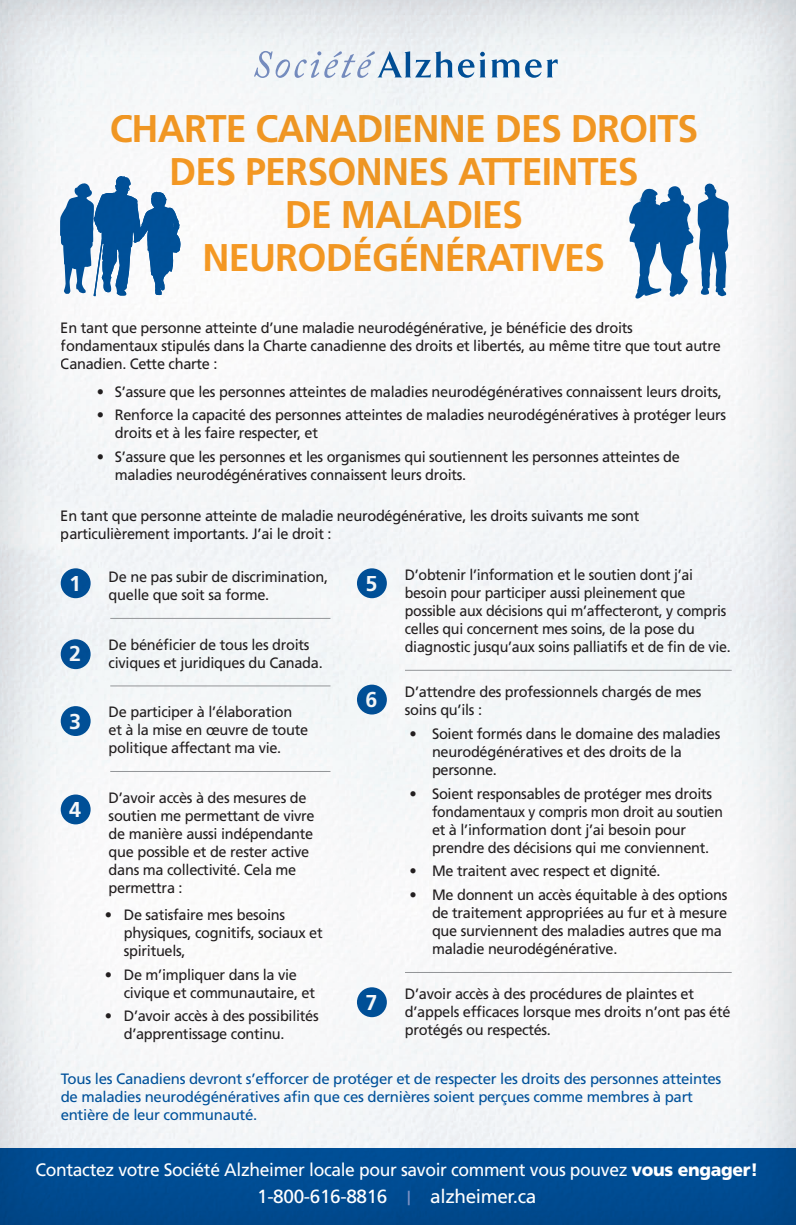
<style>
.page{position:relative;width:796px;height:1225px;background:#fff}
.page>*{position:absolute;margin:0;border:0;box-sizing:border-box;transform-origin:0 0}
.t1{font:700 38.6px/43px "Frutiger";letter-spacing:-.02em;color:#f89b24;text-align:center}
.t2{font:700 21.5px "Frutiger";color:#fff}
.t3{font:19px "Frutiger";letter-spacing:-.02em;color:#fff}
.t4{font:18px "Frutiger";letter-spacing:-.02em;color:#fff}
.t5{font:15px/18px "Frutiger";letter-spacing:-.02em;color:#231f20}
.t6{font:15px/18px "Frutiger";letter-spacing:-.02em;color:#231f20;scale:.95 1}
.t7{font:15px/18px "Frutiger";letter-spacing:-.02em;color:#01529b}
.s1{font-weight:900}
.s2{color:#7b91c4}
</style>
<div class="page">
<div style="left:0;top:0;width:795px;height:1224px;background:#231f20;opacity:.75"></div>
<hr style="left:405px;top:972px;width:326px;height:1px;background:#939598">
<hr style="left:405px;top:670px;width:326px;height:1px;background:#939598">
<hr style="left:110px;top:771px;width:220px;height:1px;background:#939598">
<hr style="left:110px;top:685px;width:220px;height:1px;background:#939598">
<hr style="left:110px;top:618px;width:220px;height:1px;background:#939598">
<div style="left:0;top:1148px;width:795px;height:76px;background:#004c91"></div>
<svg style="left:628px;top:180px;width:100px;height:119px"></svg>
<svg style="left:60px;top:176px;width:120px;height:120px"></svg>
<div style="left:61px;top:568px;width:30px;height:30px;background:#01529b;border-radius:50%"></div>
<div style="left:357px;top:568px;width:29px;height:30px;background:#01529b;border-radius:50%"></div>
<svg style="left:254px;top:51px;width:303px;height:27px"></svg>
<div style="left:61px;top:639px;width:30px;height:30px;background:#004e94;border-radius:50%"></div>
<div style="left:61px;top:706px;width:30px;height:30px;background:#01529b;border-radius:50%"></div>
<div style="left:61px;top:794px;width:30px;height:30px;background:#01529b;border-radius:50%"></div>
<div style="left:357px;top:684px;width:29px;height:30px;background:#01529b;border-radius:50%"></div>
<div style="left:357px;top:987px;width:29px;height:30px;background:#01529b;border-radius:50%"></div>
<h1 class="t1" style="left:109px;top:107px;width:590px">CHARTE CANADIENNE DES DROITS<br>DES PERSONNES ATTEINTES<br>DE MALADIES<br>NEURODÉGÉNÉRATIVES</h1>
<p class="t5" style="left:61px;top:319px;width:661px">En tant que personne atteinte d’une maladie neurodégénérative, je bénéficie des droits fondamentaux stipulés dans la Charte canadienne des droits et libertés, au même titre que tout autre<br>Canadien. Cette charte :</p>
<p class="t5" style="left:97px;top:382px;width:626px">• S’assure que les personnes atteintes de maladies neurodégénératives connaissent leurs droits,</p>
<p class="t5" style="left:115px;top:406px;width:612px;text-indent:-18px">• Renforce la capacité des personnes atteintes de maladies neurodégénératives à protéger leurs droits et à les faire respecter, et</p>
<p class="t5" style="left:115px;top:447px;width:566px;text-indent:-18px">• S’assure que les personnes et les organismes qui soutiennent les personnes atteintes de maladies neurodégénératives connaissent leurs droits.</p>
<p class="t5" style="left:61px;top:506px;width:580px">En tant que personne atteinte de maladie neurodégénérative, les droits suivants me sont particulièrement importants. J’ai le droit :</p>
<p class="t5" style="left:109px;top:568px;width:221px">De ne pas subir de discrimination, quelle que soit sa forme.</p>
<h2 class="t2" style="left:69px;top:570px;width:13px">1</h2>
<h2 class="t2" style="left:365px;top:570px;width:13px">5</h2>
<p class="t6" style="left:404px;top:565px;width:304px">D’obtenir l’information et le soutien dont j’ai besoin pour participer aussi pleinement que</p>
<p class="t6" style="left:404px;top:601px;width:344px">possible aux décisions qui m’affecteront, y compris celles qui concernent mes soins, de la pose du diagnostic jusqu’aux soins palliatifs et de fn de vie.</p>
<p class="t5" style="left:404px;top:682px;width:298px">D’attendre des professionnels chargés de mes soins qu’ils :</p>
<p class="t5" style="left:432px;top:724px;width:290px;text-indent:-22px">• Soient formés dans le domaine des maladies neurodégénératives et des droits de la personne.</p>
<p class="t5" style="left:432px;top:784px;width:292px;text-indent:-23px">• Soient responsables de protéger mes droits fondamentaux y compris mon droit au soutien et à l’information dont j’ai besoin pour prendre des décisions qui me conviennent.</p>
<p class="t5" style="left:409px;top:862px;width:252px">• Me traitent avec respect et dignité.</p>
<p class="t5" style="left:432px;top:885px;width:297px;text-indent:-22px">• Me donnent un accès équitable à des options de traitement appropriées au fur et à mesure que surviennent des maladies autres que ma maladie neurodégénérative.</p>
<p class="t5" style="left:404px;top:984px;width:327px">D’avoir accès à des procédures de plaintes et d’appels effcaces lorsque mes droits n’ont pas été protégés ou respectés.</p>
<p class="t7" style="left:61px;top:1069px;width:661px">Tous les Canadiens devront s’efforcer de protéger et de respecter les droits des personnes atteintes de maladies neurodégénératives afn que ces dernières soient perçues comme membres à part entière de leur communauté.</p>
<p class="t5" style="left:109px;top:635px;width:215px">De bénéfcier de tous les droits civiques et juridiques du Canada.</p>
<p class="t5" style="left:109px;top:703px;width:201px">De participer à l’élaboration et à la mise en œuvre de toute politique affectant ma vie.</p>
<p class="t5" style="left:109px;top:788px;width:207px">D’avoir accès à des mesures de soutien me permettant de vivre de manière aussi indépendante que possible et de rester active dans ma collectivité. Cela me permettra :</p>
<p class="t5" style="left:124px;top:905px;width:200px;text-indent:-19px">• De satisfaire mes besoins physiques, cognitifs, sociaux et spirituels,</p>
<p class="t5" style="left:124px;top:965px;width:193px;text-indent:-19px">• De m’impliquer dans la vie civique et communautaire, et</p>
<p class="t5" style="left:124px;top:1007px;width:196px;text-indent:-19px">• D’avoir accès à des possibilités d’apprentissage continu.</p>
<h2 class="t2" style="left:69px;top:641px;width:13px">2</h2>
<h2 class="t2" style="left:365px;top:687px;width:13px">6</h2>
<h2 class="t2" style="left:69px;top:708px;width:13px">3</h2>
<h2 class="t2" style="left:69px;top:797px;width:13px">4</h2>
<h2 class="t2" style="left:365px;top:989px;width:13px">7</h2>
<h2 class="t4" style="left:35px;top:1159px;width:723px">Contactez votre Société Alzheimer locale pour savoir comment vous pouvez <span class="s1">vous engager!</span></h2>
<p class="t3" style="left:257px;top:1185px;width:280px">1-800-616-8816 <span class="s2">|</span> alzheimer.ca</p>
</div>
